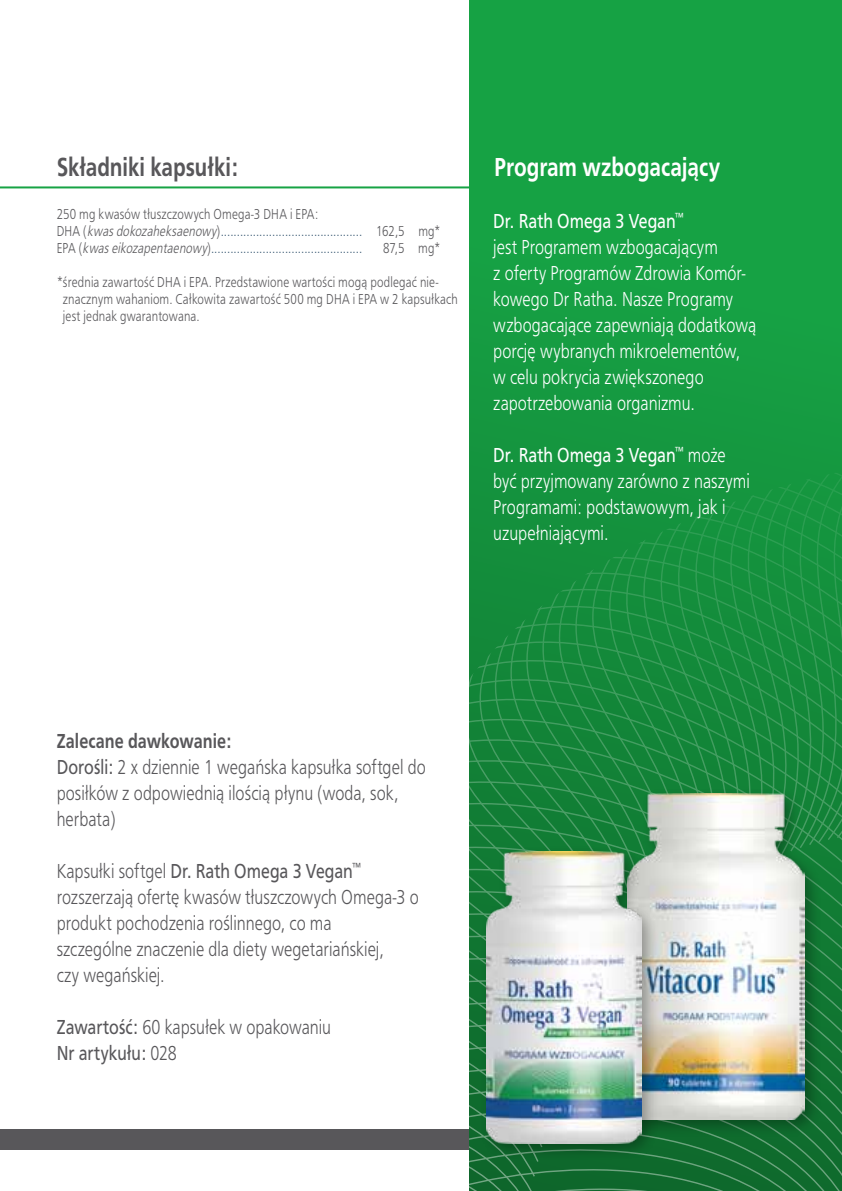
<style>
.page{position:relative;width:842px;height:1191px;background:#fff}
.page>*{position:absolute;margin:0;border:0;box-sizing:border-box;transform-origin:0 0}
.t1{font:500 27px "F015 TCE";color:#fff;scale:.8 1}
.t2{font:500 27px "F015 TCE";color:#58575a;scale:.8 1}
.t3{font:300 21px/26px "F015 TCE";color:#58575a;scale:.8 1}
.t4{font:300 21px/26px "F015 TCE";color:#fff;scale:.8 1}
.t5{font:300 15px/17px "F015 TCE";letter-spacing:.015em;color:#365671;scale:.8 1}
.t6{font:300 15px/17px "F015 TCE";letter-spacing:.015em;color:#58575a;scale:.8 1}
.s1{color:#58575a}
.s2{font-style:italic;color:#58575a}
.s3{font-weight:400}
.s4{font-weight:500}
</style>
<div class="page">
<div style="left:0;top:1129px;width:842px;height:21px;background:#58575a"></div>
<hr style="left:0;top:186px;width:842px;height:2px;background:#17a345">
<div style="left:469px;top:0;width:373px;height:1191px;background:#16a244"></div>
<svg style="left:469px;top:451px;width:373px;height:616px"></svg>
<svg style="left:469px;top:1067px;width:373px;height:124px;background:#176f34"></svg>
<div style="left:620px;top:787px;width:203px;height:350px;background:#000;opacity:.3"></div>
<img style="left:627px;top:794px;width:178px;height:325px">
<div style="left:480px;top:845px;width:180px;height:316px;background:#000;opacity:.3"></div>
<img style="left:486px;top:851px;width:156px;height:292px">
<p class="t2" style="left:57px;top:151px;width:228px">Składniki kapsułki:</p>
<p class="t5" style="left:57px;top:205px;width:482px"><span class="s1">250 mg kwasów tłuszczowych Omega-3 DHA i EPA:<br>DHA (</span><span class="s2">kwasdokozaheksaenowy</span><span class="s1">)</span>............................................ <span class="s1">162,5 mg*<br>EPA (</span><span class="s2">kwaseikozapentaenowy</span><span class="s1">)</span>...............................................</p>
<p class="t6" style="left:383px;top:239px;width:74px">87,5 mg*</p>
<p class="t6" style="left:63px;top:273px;width:495px;text-indent:-6px">*średnia zawartość DHA i EPA. Przedstawione wartości mogą podlegać nie&shy;znacznym wahaniom. Całkowita zawartość 500 mg DHA i EPA w 2 kapsułkach jest jednak gwarantowana.</p>
<p class="t1" style="left:494px;top:151px;width:284px">Program wzbogacający</p>
<p class="t4" style="left:493px;top:208px;width:330px"><span class="s3">Dr. Rath Omega 3 Vegan</span><sup>™<br></sup>jest Programem wzbogacającym<br>z oferty Programów Zdrowia Komór&shy;kowego Dr Ratha. Nasze Programy wzbogacające zapewniają dodatkową porcję wybranych mikroelementów, w celu pokrycia zwiększonego zapotrzebowania organizmu.</p>
<p class="t4" style="left:493px;top:442px;width:322px"><span class="s3">Dr. Rath Omega 3 Vegan</span><sup>™</sup> może być przyjmowany zarówno z naszymi<br>Programami: podstawowym, jak i uzupełniającymi.</p>
<p class="t3" style="left:57px;top:728px;width:463px"><span class="s4">Zalecane dawkowanie:<br></span><span class="s3">Dorośli:</span> 2 x dziennie 1 wegańska kapsułka softgel do posiłków z odpowiednią ilością płynu (woda, sok, herbata)</p>
<p class="t3" style="left:57px;top:858px;width:454px">Kapsułki softgel <span class="s3">Dr. Rath Omega 3 Vegan</span><sup>™ </sup>rozszerzają ofertę kwasów tłuszczowych Omega-3 o produkt pochodzenia roślinnego, co ma<br>szczególne znaczenie dla diety wegetariańskiej,<br>czy wegańskiej.</p>
<p class="t3" style="left:57px;top:1014px;width:345px"><span class="s3">Zawartość:</span> 60 kapsułek w opakowaniu<br><span class="s3">Nr artykułu:</span> 028</p>
</div>
